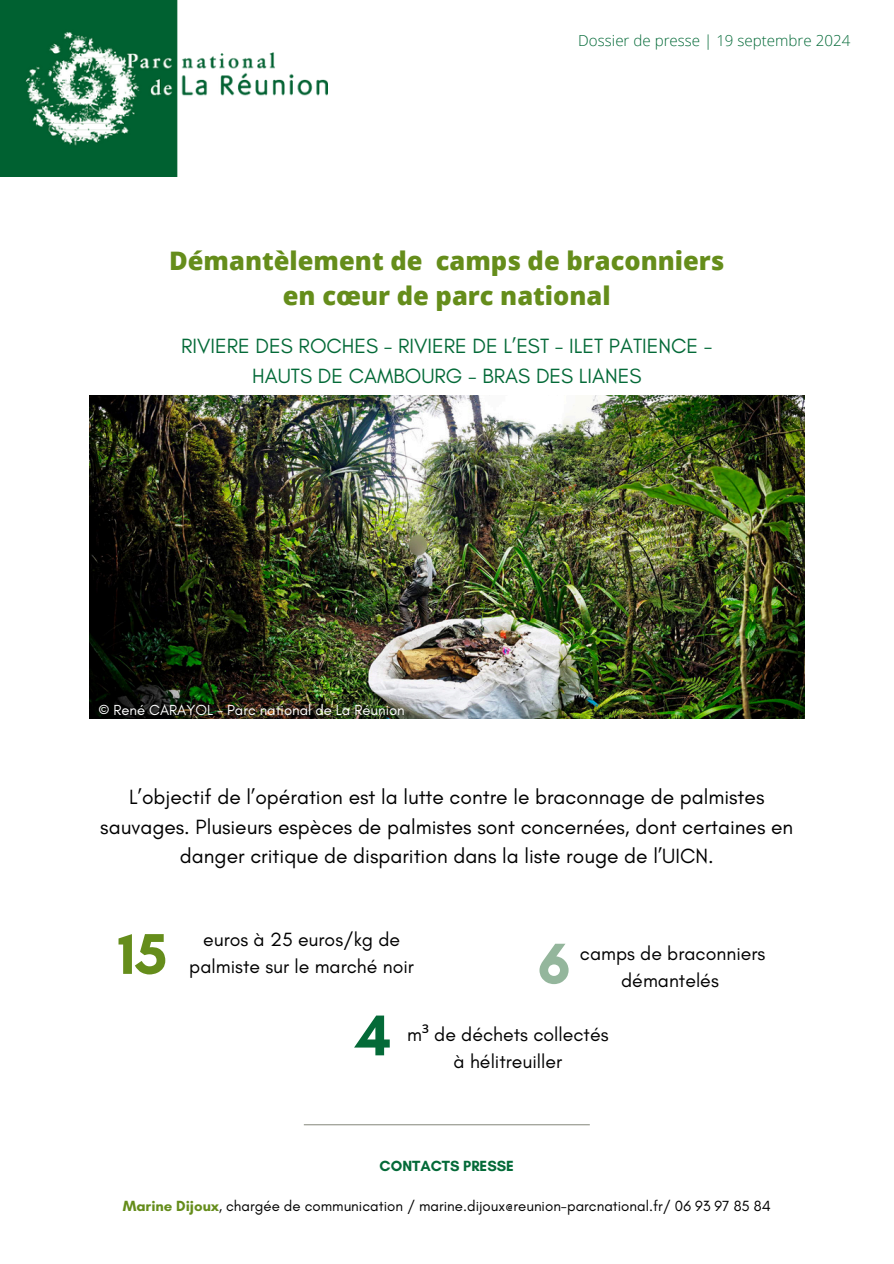
<style>
.page{position:relative;width:894px;height:1264px;background:#fff}
.page>*{position:absolute;margin:0;border:0;box-sizing:border-box;transform-origin:0 0}
.t1{font:700 58.5px "Glacial Indifference";color:#658d1b}
.t2{font:700 58.5px "Glacial Indifference";color:#94b69c}
.t3{font:700 58.5px "Glacial Indifference";color:#046a38}
.t4{font:800 25.5px/34.8px "Open Sans";color:#658d1b;text-align:center}
.t5{font:21px/29.2px "Glacial Indifference";color:#000;text-align:center}
.t6{font:21px/29.2px "Glacial Indifference";color:#046a38;text-align:center}
.t7{font:19.5px/27px "Glacial Indifference";color:#000;text-align:center}
.t8{font:300 15.15px "Open Sans";color:#046a38}
.t9{font:15px "Glacial Indifference";color:#000}
.t10{font:700 15px "Glacial Indifference";color:#046a38}
.t11{font:14.85px "Glacial Indifference";color:#fff}
.s1{font-family:"Noto Sans"}
.s2{font-weight:700;color:#658d1b}
</style>
<div class="page">
<img style="left:89px;top:395px;width:715px;height:323px">
<img style="left:0;top:0;width:327px;height:177px">
<hr style="left:304px;top:1124px;width:285px;height:1px;background:#919388">
<p class="t8" style="left:578px;top:30px;width:273px">Dossier de presse | 19 septembre 2024</p>
<h1 class="t4" style="left:169px;top:242px;width:556px">Démantèlement de camps de braconniers en cœur de parc national</h1>
<h2 class="t6" style="left:181px;top:331px;width:532px">RIVIERE DES ROCHES - RIVIERE DE L’EST - ILET PATIENCE -<br>HAUTS DE CAMBOURG - BRAS DES LIANES</h2>
<p class="t11" style="left:98px;top:701px;width:308px">© René CARAYOL - Parc national de La Réunion</p>
<h3 class="t5" style="left:100px;top:782px;width:694px">L’objectif de l’opération est la lutte contre le braconnage de palmistes sauvages. Plusieurs espèces de palmistes sont concernées, dont certaines en danger critique de disparition dans la liste rouge de l’UICN.</h3>
<h3 class="t1" style="left:118px;top:918px;width:51px">15</h3>
<p class="t7" style="left:189px;top:925px;width:226px">euros à 25 euros/kg de palmiste sur le marché noir</p>
<h3 class="t2" style="left:537px;top:927px;width:35px">6</h3>
<h3 class="t7" style="left:579px;top:939px;width:187px">camps de braconniers démantelés</h3>
<p class="t7" style="left:407px;top:1020px;width:203px">m<span class="s1">³</span> de déchets collectés à hélitreuiller</p>
<p class="t3" style="left:356px;top:999px;width:37px">4</p>
<p class="t10" style="left:379px;top:1156px;width:136px">CONTACTS PRESSE</p>
<p class="t9" style="left:123px;top:1196px;width:649px"><span class="s2">Marine Dijoux</span>, chargée de communication / marine.dijoux@reunion-parcnational.fr/ 06 93 97 85 84</p>
</div>
